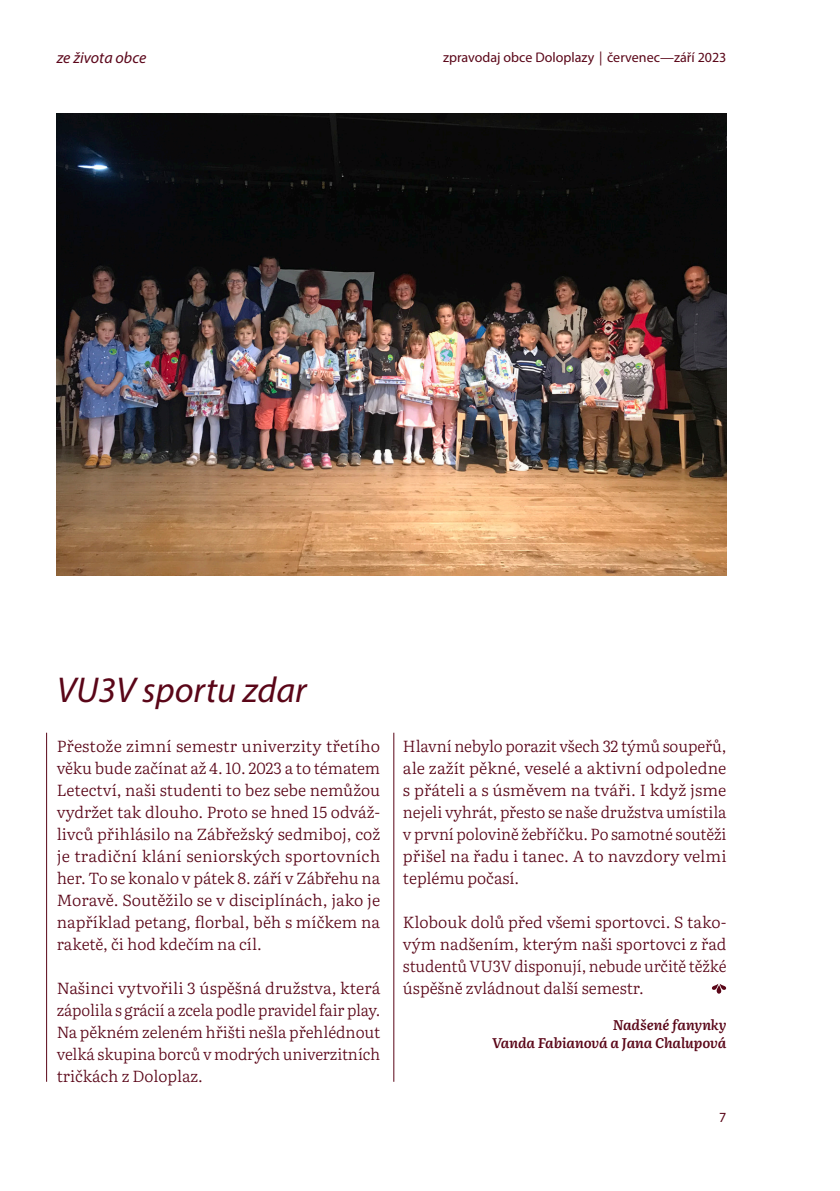
<style>
.page{position:relative;width:840px;height:1191px;background:#fff}
.page>*{position:absolute;margin:0;border:0;box-sizing:border-box;transform-origin:0 0}
.podnadpis{font:italic 36px "Myriad Pro";color:#5a0618}
.zakladni_text{font:300 16px/22px "Literata";letter-spacing:-.005em;color:#5a0618;text-align:justify}
.nazvy_rubrik{font:italic 16px "Myriad Pro";color:#5b061a}
.podpis{font:italic 600 14px/18px "Literata";letter-spacing:-.005em;color:#5a0618;text-align:right}
.t1{font:14px "Myriad Pro";color:#5a0618}
</style>
<div class="page">
<hr style="left:46px;top:732px;width:1px;height:349px;background:#5a0618">
<hr style="left:393px;top:732px;width:1px;height:349px;background:#5a0618">
<img style="left:57px;top:113px;width:669px;height:462px">
<svg style="left:711px;top:983px;width:15px;height:10px"></svg>
<p class="nazvy_rubrik" style="left:57px;top:48px;width:91px">ze života obce</p>
<p class="t1" style="left:443px;top:48px;width:285px">zpravodaj obce Doloplazy | červenec—září 2023</p>
<p class="podnadpis" style="left:57px;top:668px;width:251px">VU3V sportu zdar</p>
<p class="zakladni_text" style="left:57px;top:733px;width:325px">Přestože zimní semestr univerzity třetího věku bude začínat až 4. 10. 2023 a to tématem Letectví, naši studenti to bez sebe nemůžou vydržet tak dlouho. Proto se hned 15 odváž&shy;livců přihlásilo na Zábřežský sedmiboj, což je tradiční klání seniorských sportovních her. To se konalo v pátek 8. září v Zábřehu na Moravě. Soutěžilo se v disciplínách, jako je například petang, florbal, běh s míčkem na raketě, či hod kdečím na cíl.</p>
<p class="zakladni_text" style="left:57px;top:975px;width:325px">Našinci vytvořili 3 úspěšná družstva, která zápolila s grácií a zcela podle pravidel fair play.<br>Na pěkném zeleném hřišti nešla přehlédnout velká skupina borců v modrých univerzitních tričkách z Doloplaz.</p>
<p class="zakladni_text" style="left:403px;top:733px;width:325px">Hlavní nebylo porazit všech 32 týmů soupeřů, ale zažít pěkné, veselé a aktivní odpoledne s přáteli a s úsměvem na tváři. I když jsme nejeli vyhrát, přesto se naše družstva umístila v první polovině žebříčku. Po samotné soutěži přišel na řadu i tanec. A to navzdory velmi teplému počasí.</p>
<p class="zakladni_text" style="left:403px;top:909px;width:325px">Klobouk dolů před všemi sportovci. S tako&shy;vým nadšením, kterým naši sportovci z řad studentů VU3V disponují, nebude určitě těžké úspěšně zvládnout další semestr.</p>
<p class="podpis" style="left:492px;top:1014px;width:236px">Nadšené fanynky<br>Vanda Fabianová a Jana Chalupová</p>
<p class="t1" style="left:718px;top:1108px;width:9px">7</p>
</div>
